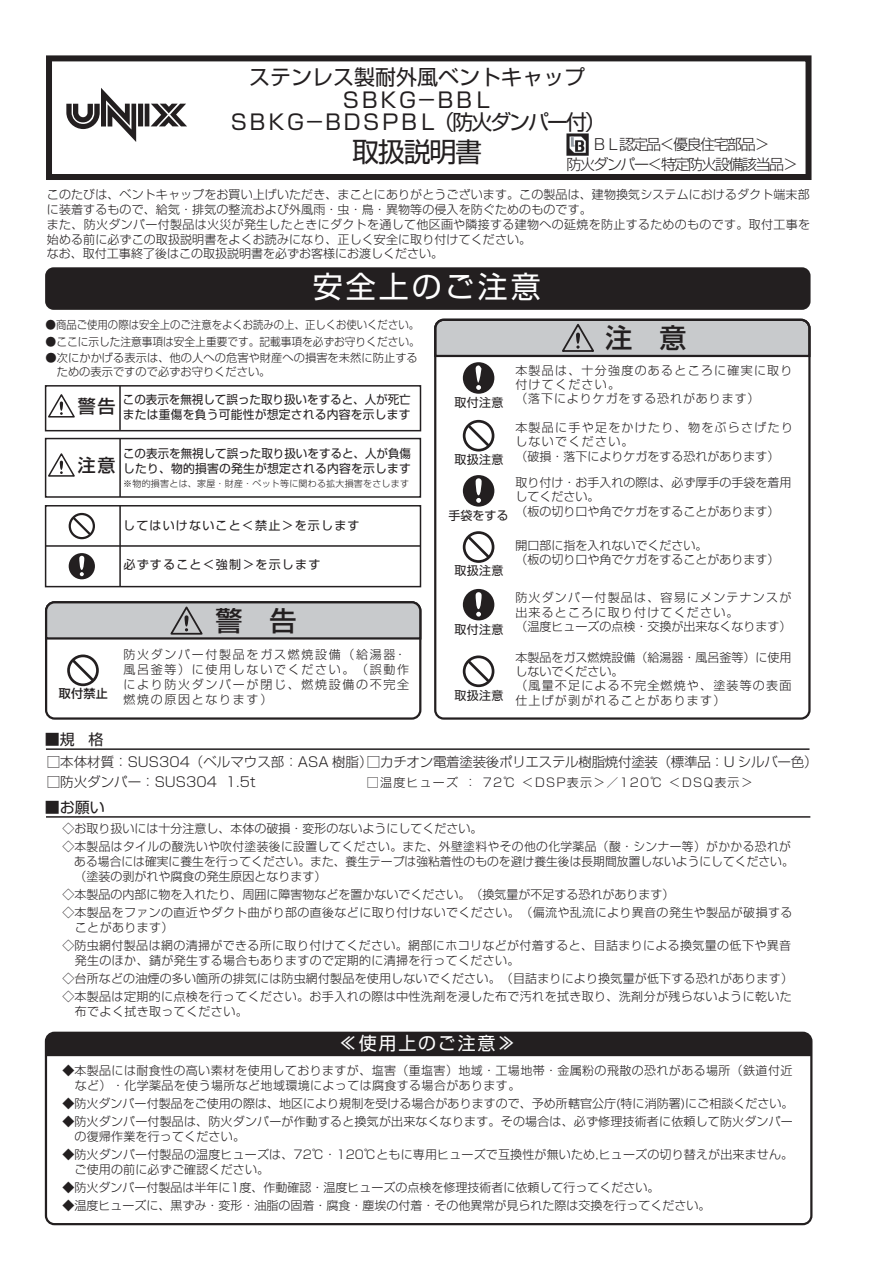
<style>
.page{position:relative;width:893px;height:1263px;background:#fff}
.page>*{position:absolute;margin:0;border:0;box-sizing:border-box;transform-origin:0 0}
.t1{font:30px "Shin Go Pro";letter-spacing:.1em;color:#fff}
.t2{font:500 27px "Shin Go Pro";color:#231f20}
.t3{font:27px "Shin Go Pro";letter-spacing:-.05em;color:#231f20}
.t4{font:21px/22.5px "Shin Go Pro";letter-spacing:-.1em;color:#231f20;text-align:center}
.t5{font:21px "Shin Go Pro";color:#231f20}
.t6{font:18px "Shin Go Pro";letter-spacing:.1em;color:#fff}
.t7{font:500 18px "Shin Go Pro";color:#231f20}
.t8{font:300 15px "Shin Go Pro";letter-spacing:-.1em;color:#231f20}
.t9{font:15px "Shin Go Pro";color:#231f20}
.t10{font:300 13.5px "Shin Go Pro";color:#231f20}
.t11{font:300 13.5px "Shin Go Pro";letter-spacing:-.02em;color:#231f20}
.t12{font:300 12px/14.9px "Shin Go Pro";letter-spacing:.015em;color:#231f20}
.t13{font:300 12px/14.4px "Shin Go Pro";letter-spacing:.1em;color:#231f20}
.t14{font:300 12px/14.4px "Shin Go Pro";letter-spacing:.105em;color:#231f20}
.t15{font:300 12px/18px "Shin Go Pro";letter-spacing:.035em;color:#231f20}
.t16{font:300 12px/15px "Shin Go Pro";letter-spacing:.14em;color:#231f20}
.t17{font:12px/15px "Shin Go Pro";letter-spacing:.02em;color:#231f20;scale:.96 1}
.t18{font:12px/15px "Shin Go Pro";color:#231f20;scale:.96 1}
.t19{font:12px "Shin Go Pro";letter-spacing:.1em;color:#231f20}
.t20{font:12px "Shin Go Pro";letter-spacing:.02em;color:#231f20}
.t21{font:500 12px "Shin Go Pro";color:#231f20}
.t22{font:300 11.25px/13.5px "Shin Go Pro";color:#231f20}
.t23{font:300 11.25px "Shin Go Pro";color:#231f20;scale:.94 1}
.t24{font:300 11.25px "Shin Go Pro";color:#231f20;scale:.96 1}
.t25{font:300 9px "Shin Go Pro";letter-spacing:.025em;color:#231f20}
</style>
<div class="page">
<img style="left:567px;top:134px;width:21px;height:22px">
<div style="left:46px;top:55px;width:765px;height:125px;border:6px solid #231f20"></div>
<svg style="left:66px;top:88px;width:70px;height:54px"></svg>
<div style="left:138px;top:104px;width:5px;height:22px;background:#231f20"></div>
<hr style="left:145px;top:104px;width:4px;height:22px;background:#231f20">
<svg style="left:151px;top:104px;width:36px;height:22px"></svg>
<div style="left:45px;top:267px;width:765px;height:43px;background:#231f20;border-radius:9px"></div>
<div style="left:45px;top:505px;width:376px;height:82px;border:2px solid #231f20"></div>
<hr style="left:46px;top:545px;width:374px;height:2px;background:#231f20">
<hr style="left:119px;top:506px;width:2px;height:81px;background:#231f20">
<div style="left:45px;top:385px;width:376px;height:46px;border:2px solid #231f20"></div>
<hr style="left:119px;top:386px;width:2px;height:44px;background:#231f20">
<div style="left:45px;top:438px;width:376px;height:60px;border:2px solid #231f20"></div>
<hr style="left:119px;top:439px;width:2px;height:58px;background:#231f20">
<div style="left:69px;top:513px;width:26px;height:26px;border:2px solid #231f20;border-radius:50%"></div>
<svg style="left:70px;top:514px;width:23px;height:24px"></svg>
<div style="left:69px;top:553px;width:26px;height:26px;background:#231f20;border-radius:50%"></div>
<svg style="left:80px;top:572px;width:4px;height:4px"></svg>
<div style="left:79px;top:556px;width:5px;height:14px;background:#fff;border-radius:3px"></div>
<svg style="left:47px;top:392px;width:28px;height:27px"></svg>
<svg style="left:47px;top:451px;width:28px;height:27px"></svg>
<div style="left:67px;top:654px;width:32px;height:32px;border:3px solid #231f20;border-radius:50%"></div>
<svg style="left:69px;top:656px;width:28px;height:28px"></svg>
<div style="left:45px;top:601px;width:376px;height:119px;border:2px solid #231f20;border-radius:9px"></div>
<svg style="left:45px;top:601px;width:377px;height:40px;background:#b3b4b5"></svg>
<div style="left:463px;top:420px;width:31px;height:31px;border:3px solid #231f20;border-radius:50%"></div>
<svg style="left:465px;top:422px;width:28px;height:28px"></svg>
<div style="left:463px;top:362px;width:31px;height:32px;background:#231f20;border-radius:50%"></div>
<svg style="left:476px;top:365px;width:6px;height:25px"></svg>
<div style="left:463px;top:531px;width:31px;height:32px;border:3px solid #231f20;border-radius:50%"></div>
<svg style="left:465px;top:533px;width:28px;height:28px"></svg>
<div style="left:463px;top:475px;width:31px;height:32px;background:#231f20;border-radius:50%"></div>
<svg style="left:476px;top:498px;width:5px;height:5px"></svg>
<div style="left:476px;top:478px;width:6px;height:17px;background:#fff;border-radius:3px"></div>
<div style="left:463px;top:655px;width:31px;height:32px;border:3px solid #231f20;border-radius:50%"></div>
<svg style="left:465px;top:657px;width:28px;height:28px"></svg>
<div style="left:463px;top:589px;width:31px;height:31px;background:#231f20;border-radius:50%"></div>
<svg style="left:476px;top:612px;width:5px;height:5px"></svg>
<div style="left:476px;top:592px;width:6px;height:17px;background:#fff;border-radius:3px"></div>
<svg style="left:434px;top:318px;width:374px;height:40px;background:#bbbcbe"></svg>
<div style="left:434px;top:319px;width:377px;height:401px;border:2px solid #231f20;border-radius:9px"></div>
<hr style="left:46px;top:748px;width:763px;height:2px;background:#231f20">
<hr style="left:46px;top:816px;width:764px;height:2px;background:#231f20">
<div style="left:45px;top:1032px;width:767px;height:193px;border:2px solid #231f20;border-radius:9px"></div>
<div style="left:46px;top:1033px;width:765px;height:23px;background:#231f20"></div>
<h3 class="t5" style="left:249px;top:60px;width:338px">ステンレス製耐外風ベントキャップ</h3>
<h3 class="t4" style="left:228px;top:86px;width:379px">ＳＢＫＧ－ＢＢＬ<br>ＳＢＫＧ－ＢＤＳＰＢＬ（防火ダンパー付）</h3>
<h2 class="t3" style="left:352px;top:130px;width:131px">取扱説明書</h2>
<p class="t8" style="left:592px;top:132px;width:179px">ＢＬ認定品＜優良住宅部品＞</p>
<p class="t8" style="left:566px;top:152px;width:233px">防火ダンパー＜特定防火設備該当品＞</p>
<p class="t12" style="left:47px;top:185px;width:765px">このたびは、ベントキャップをお買い上げいただき、まことにありがとうございます。この製品は、建物換気システムにおけるダクト端末部に装着するもので、給気・排気の整流および外風雨・虫・鳥・異物等の侵入を防ぐためのものです。<br>また、防火ダンパー付製品は火災が発生したときにダクトを通して他区画や隣接する建物への延焼を防止するためのものです。取付工事を始める前に必ずこの取扱説明書をよくお読みになり、正しく安全に取り付けてください。<br>なお、取付工事終了後はこの取扱説明書を必ずお客様にお渡しください。</p>
<h1 class="t1" style="left:313px;top:262px;width:229px">安全上のご注意</h1>
<p class="t23" style="left:46px;top:316px;width:399px">●商品ご使用の際は安全上のご注意をよくお読みの上、正しくお使いください。</p>
<p class="t24" style="left:46px;top:332px;width:391px">●ここに示した注意事項は安全上重要です。記載事項を必ずお守りください。</p>
<p class="t22" style="left:46px;top:350px;width:374px">●次にかかげる表示は、他の人への危害や財産への損害を未然に防止する　ための表示ですので必ずお守りください。</p>
<h3 class="t7" style="left:78px;top:391px;width:39px">警告</h3>
<h2 class="t2" style="left:606px;top:316px;width:82px">注　意</h2>
<p class="t14" style="left:515px;top:361px;width:279px">本製品は、十分強度のあるところに確実に取り付けてください。<br>（落下によりケガをする恐れがあります）</p>
<p class="t14" style="left:515px;top:418px;width:279px">本製品に手や足をかけたり、物をぶらさげたりしないでください。<br>（破損・落下によりケガをする恐れがあります）</p>
<p class="t12" style="left:515px;top:474px;width:277px;line-height:14.4px">取り付け・お手入れの際は、必ず厚手の手袋を着用してください。<br>（板の切り口や角でケガをすることがあります）</p>
<p class="t17" style="left:123px;top:391px;width:301px">この表示を無視して誤った取り扱いをすると、人が死亡または重傷を負う可能性が想定される内容を示します</p>
<p class="t18" style="left:123px;top:445px;width:301px">この表示を無視して誤った取り扱いをすると、人が負傷したり、物的損害の発生が想定される内容を示します</p>
<p class="t20" style="left:455px;top:392px;width:50px">取付注意</p>
<p class="t20" style="left:455px;top:450px;width:50px">取扱注意</p>
<h3 class="t7" style="left:78px;top:450px;width:39px">注意</h3>
<p class="t25" style="left:123px;top:476px;width:287px">※物的損害とは、家屋・財産・ペット等に関わる拡大損害をさします</p>
<p class="t20" style="left:449px;top:505px;width:61px">手袋をする</p>
<p class="t19" style="left:123px;top:516px;width:238px">してはいけないこと＜禁止＞を示します</p>
<p class="t19" style="left:124px;top:555px;width:198px">必ずすること＜強制＞を示します</p>
<p class="t12" style="left:515px;top:537px;width:265px;line-height:14.4px">開口部に指を入れないでください。<br>（板の切り口や角でケガをすることがあります）</p>
<p class="t20" style="left:455px;top:561px;width:50px">取扱注意</p>
<p class="t21" style="left:59px;top:684px;width:50px">取付禁止</p>
<h2 class="t2" style="left:216px;top:598px;width:82px">警　告</h2>
<p class="t16" style="left:124px;top:646px;width:287px">防火ダンパー付製品をガス燃焼設備（給湯器･風呂釜等）に使用しないでください。（誤動作により防火ダンパーが閉じ、燃焼設備の不完全</p>
<p class="t16" style="left:124px;top:691px;width:150px">燃焼の原因となります）</p>
<p class="t20" style="left:455px;top:619px;width:50px">取付注意</p>
<p class="t20" style="left:455px;top:685px;width:50px">取扱注意</p>
<p class="t13" style="left:515px;top:589px;width:278px">防火ダンパー付製品は、容易にメンテナンスが出来るところに取り付けてください。<br>（温度ヒューズの点検・交換が出来なくなります）</p>
<p class="t13" style="left:515px;top:648px;width:278px">本製品をガス燃焼設備（給湯器・風呂釜等）に使用しないでください。<br>（風量不足による不完全燃焼や、塗装等の表面仕上げが剥がれることがあります）</p>
<p class="t9" style="left:45px;top:727px;width:60px">■規 格</p>
<p class="t10" style="left:47px;top:751px;width:327px">□本体材質：SUS304（ベルマウス部：ASA 樹脂）</p>
<p class="t10" style="left:47px;top:770px;width:211px">□防火ダンパー：SUS304 1.5t</p>
<p class="t13" style="left:367px;top:774px;width:387px">□温度ヒューズ ： 72℃ ＜DSP表示＞／120℃ ＜DSQ表示＞</p>
<p class="t9" style="left:45px;top:795px;width:62px">■お願い</p>
<p class="t15" style="left:63px;top:818px;width:730px">◇お取り扱いには十分注意し、本体の破損・変形のないようにしてください。<br>◇本製品はタイルの酸洗いや吹付塗装後に設置してください。また、外壁塗料やその他の化学薬品（酸・シンナー等）がかかる恐れが</p>
<p class="t12" style="left:63px;top:853px;width:733px;text-indent:12px">ある場合には確実に養生を行ってください。また、養生テープは強粘着性のものを避け養生後は長期間放置しないようにしてください。　（塗装の剥がれや腐食の発生原因となります）</p>
<p class="t12" style="left:63px;top:884px;width:731px;line-height:18px">◇本製品の内部に物を入れたり、周囲に障害物などを置かないでください。（換気量が不足する恐れがあります）<br>◇本製品をファンの直近やダクト曲がり部の直後などに取り付けないでください。（偏流や乱流により異音の発生や製品が破損する</p>
<p class="t12" style="left:63px;top:917px;width:730px;line-height:18px">　ことがあります）<br>◇防虫網付製品は網の清掃ができる所に取り付けてください。網部にホコリなどが付着すると、目詰まりによる換気量の低下や異音</p>
<p class="t12" style="left:63px;top:950px;width:732px;line-height:18px">　発生のほか、錆が発生する場合もありますので定期的に清掃を行ってください。<br>◇台所などの油煙の多い箇所の排気には防虫網付製品を使用しないでください。（目詰まりにより換気量が低下する恐れがあります）◇本製品は定期的に点検を行ってください。お手入れの際は中性洗剤を浸した布で汚れを拭き取り、洗剤分が残らないように乾いた</p>
<p class="t12" style="left:63px;top:1003px;width:187px">　布でよく拭き取ってください。</p>
<p class="t11" style="left:367px;top:751px;width:452px">□カチオン電着塗装後ポリエステル樹脂焼付塗装（標準品：U シルバー色）</p>
<h3 class="t6" style="left:339px;top:1029px;width:178px">≪使用上のご注意≫</h3>
<p class="t12" style="left:62px;top:1061px;width:731px">◆本製品には耐食性の高い素材を使用しておりますが、塩害（重塩害）地域・工場地帯・金属粉の飛散の恐れがある場所（鉄道付近　など）・化学薬品を使う場所など地域環境によっては腐食する場合があります。</p>
<p class="t12" style="left:62px;top:1094px;width:733px">◆防火ダンパー付製品をご使用の際は、地区により規制を受ける場合がありますので、予め所轄官公庁(特に消防署)にご相談ください。</p>
<p class="t12" style="left:62px;top:1112px;width:732px">◆防火ダンパー付製品は、防火ダンパーが作動すると換気が出来なくなります。その場合は、必ず修理技術者に依頼して防火ダンパー　の復帰作業を行ってください。</p>
<p class="t12" style="left:62px;top:1145px;width:732px">◆防火ダンパー付製品の温度ヒューズは、72℃・120℃ともに専用ヒューズで互換性が無いため,ヒューズの切り替えが出来ません。　ご使用の前に必ずご確認ください。</p>
<p class="t12" style="left:62px;top:1178px;width:599px">◆防火ダンパー付製品は半年に1度、作動確認・温度ヒューズの点検を修理技術者に依頼して行ってください。</p>
<p class="t12" style="left:62px;top:1196px;width:649px">◆温度ヒューズに、黒ずみ・変形・油脂の固着・腐食・塵埃の付着・その他異常が見られた際は交換を行ってください。</p>
</div>
